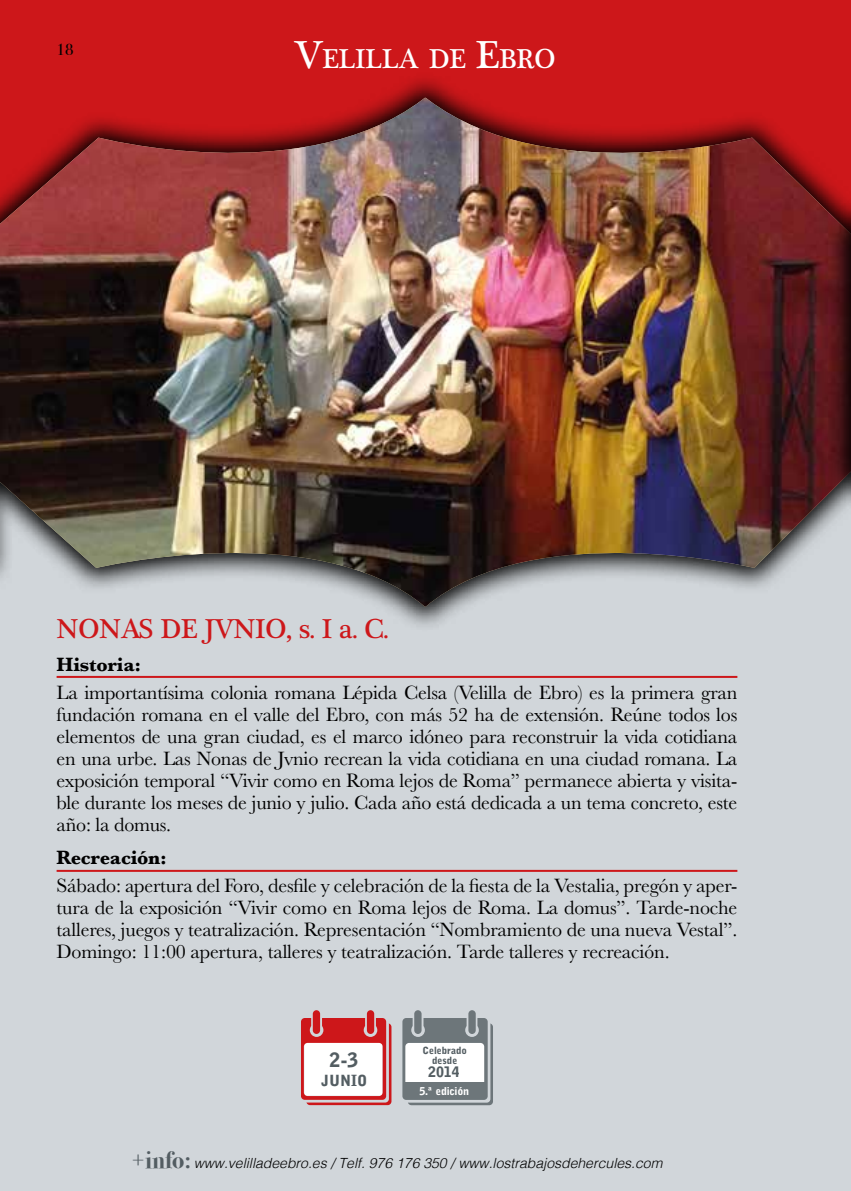
<style>
.page{position:relative;width:851px;height:1191px;background:#fff}
.page>*{position:absolute;margin:0;border:0;box-sizing:border-box;transform-origin:0 0}
.t1{font:28px "Plantagenet Cherokee";letter-spacing:-.01em;color:#cd171a}
.t2{font:28px "Plantagenet Cherokee";letter-spacing:-.015em;color:#fff}
.t3{font:20px/22px "Baskerville";letter-spacing:-.01em;color:#000;text-align:justify}
.t4{font:700 20px "Baskerville";letter-spacing:-.01em;color:#000}
.t5{font:900 19.8px "Bell Gothic Std";color:#535d62}
.t6{font:16px "Bodoni Svty Two ITCTT";color:#000}
.t7{font:900 15.4px "Bell Gothic Std";color:#535d62}
.t8{font:900 14.4px "Bell Gothic Std";color:#535d62}
.t9{font:italic 300 14px "Helvetica";color:#000}
.t10{font:900 10.8px "Bell Gothic Std";letter-spacing:-.025em;color:#fff}
.t11{font:900 9.8px/10px "Bell Gothic Std";color:#535d62;text-align:center}
.s1{font-size:40px}
.s2{font-family:"Bodoni Svty Two ITCTT";font-weight:700;font-style:normal;font-size:24px;color:#535d62}
</style>
<div class="page">
<hr style="left:850px;top:425px;width:1px;height:766px;background:#d1d6da">
<hr style="left:850px;top:0;width:1px;height:268px;background:#cd171a">
<div style="left:0;top:425px;width:850px;height:766px;background:#d1d6da"></div>
<div style="left:0;top:0;width:850px;height:346px;background:#cd171a"></div>
<hr style="left:57px;top:870px;width:680px;height:2px;background:#cd171a">
<hr style="left:57px;top:676px;width:680px;height:2px;background:#cd171a">
<img style="left:0;top:98px;width:824px;height:508px">
<svg style="left:824px;top:179px;width:26px;height:350px;background:#602427"></svg>
<svg style="left:850px;top:202px;width:1px;height:304px"></svg>
<div style="left:367px;top:1010px;width:7px;height:24px;background:#cd171a;border-radius:4px"></div>
<div style="left:313px;top:1010px;width:7px;height:24px;background:#cd171a;border-radius:4px"></div>
<svg style="left:301px;top:1018px;width:90px;height:87px;background:#e7a3a5"></svg>
<div style="left:468px;top:1010px;width:7px;height:24px;background:#6d767a;border-radius:4px"></div>
<div style="left:414px;top:1010px;width:7px;height:24px;background:#6d767a;border-radius:4px"></div>
<svg style="left:402px;top:1018px;width:91px;height:87px;background:#afb4b6"></svg>
<p class="t6" style="left:57px;top:36px;width:19px">18</p>
<h1 class="t2" style="left:295px;top:42px;width:262px"><span class="s1">V</span>ELILLA DE <span class="s1">E</span>BRO</h1>
<h1 class="t1" style="left:57px;top:612px;width:333px">NONAS DE JVNIO, s. I a. C.</h1>
<p class="t4" style="left:57px;top:651px;width:86px">Historia:</p>
<p class="t3" style="left:57px;top:682px;width:682px">La importantísima colonia romana Lépida Celsa (Velilla de Ebro) es la primera gran fundación romana en el valle del Ebro, con más 52 ha de extensión. Reúne todos los elementos de una gran ciudad, es el marco idóneo para reconstruir la vida cotidiana en una urbe. Las Nonas de Jvnio recrean la vida cotidiana en una ciudad romana. La exposición temporal “Vivir como en Roma lejos de Roma” permanece abierta y visita&shy;ble durante los meses de junio y julio. Cada año está dedicada a un tema concreto, este año: la domus.</p>
<p class="t4" style="left:57px;top:843px;width:112px">Recreación:</p>
<p class="t3" style="left:57px;top:874px;width:682px">Sábado: apertura del Foro, desfile y celebración de la fiesta de la Vestalia, pregón y aper&shy;tura de la exposición “Vivir como en Roma lejos de Roma. La domus”. Tarde-noche talleres, juegos y teatralización. Representación “Nombramiento de una nueva Vestal”.<br>Domingo: 11:00 apertura, talleres y teatralización. Tarde talleres y recreación.</p>
<p class="t5" style="left:329px;top:1048px;width:31px">2-3</p>
<p class="t11" style="left:422px;top:1045px;width:46px">Celebrado desde</p>
<p class="t8" style="left:428px;top:1063px;width:33px">2014</p>
<p class="t10" style="left:419px;top:1084px;width:51px">5.ª edición</p>
<p class="t7" style="left:321px;top:1071px;width:47px">JUNIO</p>
<p class="t9" style="left:132px;top:1151px;width:532px"><span class="s2">+info:</span> www.velilladeebro.es / Telf. 976 176 350 / www.lostrabajosdehercules.com</p>
</div>
